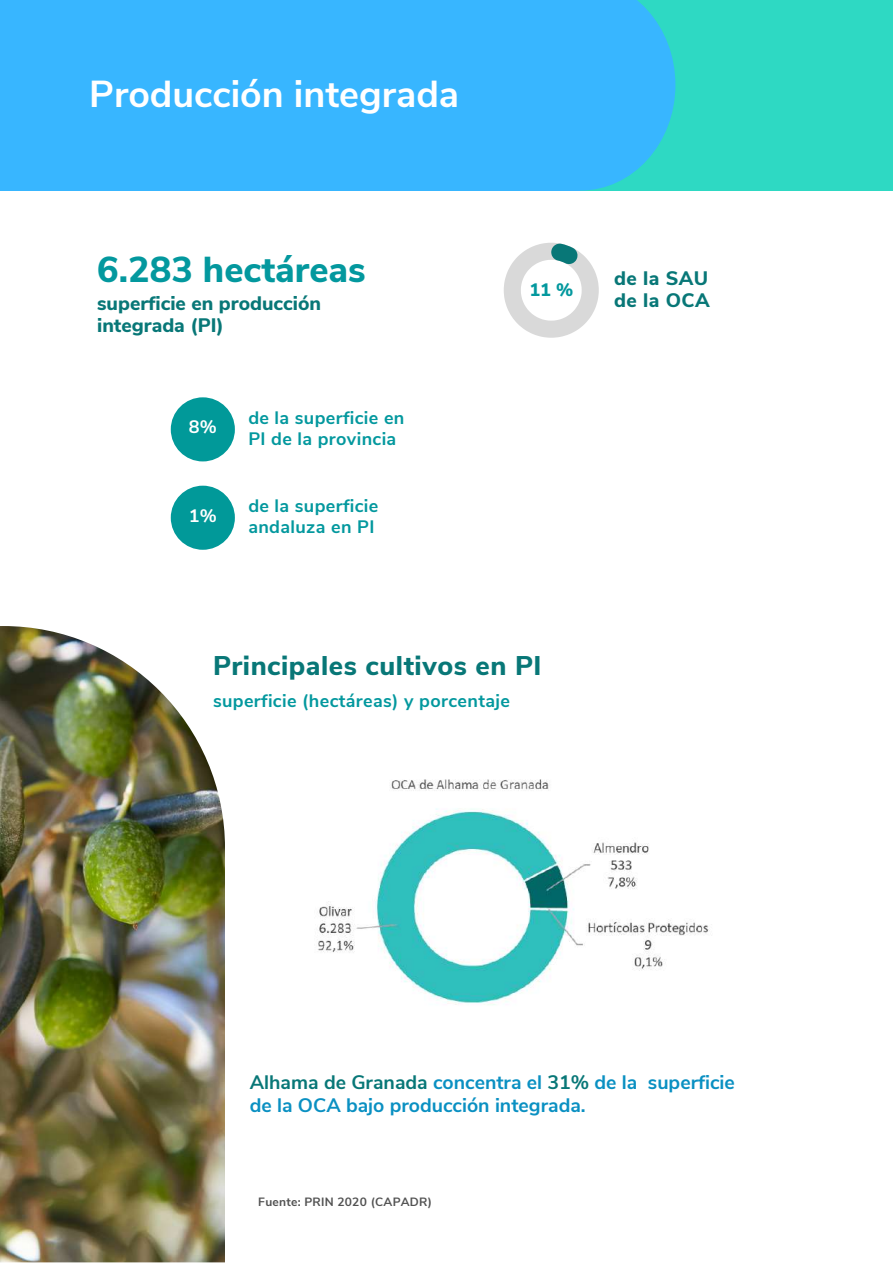
<style>
.page{position:relative;width:893px;height:1264px;background:#fff}
.page>*{position:absolute;margin:0;border:0;box-sizing:border-box;transform-origin:0 0}
.t1{font:700 37.5px "Nunito Sans";color:#fff}
.t2{font:800 36px "Nunito Sans";color:#03989e}
.t3{font:800 27px "Nunito Sans";letter-spacing:.02em;color:#087777}
.t4{font:700 19.5px/22.5px "Nunito Sans";color:#0a90c2}
.t5{font:800 19.5px/22.5px "Nunito Sans";color:#087777}
.t6{font:800 19.5px/22.5px "Nunito Sans";letter-spacing:.02em;color:#087777}
.t7{font:700 18px/21.3px "Nunito Sans";letter-spacing:.02em;color:#03989e}
.t8{font:700 18px "Nunito Sans";color:#fff}
.t9{font:800 18px "Nunito Sans";color:#03989e}
.t10{font:700 12px "Nunito Sans";letter-spacing:.02em;color:#525252}
.s1{color:#087777}
</style>
<div class="page">
<div style="left:580px;top:0;width:312px;height:191px;background:#2ed9c3"></div>
<div style="left:0;top:0;width:580px;height:191px;background:#38b6ff"></div>
<svg style="left:580px;top:0;width:95px;height:190px"></svg>
<svg style="left:504px;top:243px;width:94px;height:95px"></svg>
<img style="left:318px;top:779px;width:391px;height:226px">
<img style="left:0;top:626px;width:225px;height:636px">
<div style="left:171px;top:397px;width:64px;height:64px;background:#019999;border-radius:50%"></div>
<div style="left:171px;top:485px;width:64px;height:65px;background:#019999;border-radius:50%"></div>
<h1 class="t1" style="left:89px;top:69px;width:371px">Producción integrada</h1>
<h2 class="t2" style="left:97px;top:245px;width:270px">6.283 hectáreas</h2>
<p class="t5" style="left:97px;top:292px;width:225px">superficie en producción integrada (PI)</p>
<p class="t8" style="left:189px;top:415px;width:30px">8%</p>
<p class="t8" style="left:189px;top:503px;width:30px">1%</p>
<p class="t7" style="left:248px;top:407px;width:158px">de la superficie en<br>PI de la provincia</p>
<p class="t7" style="left:248px;top:495px;width:132px">de la superficie andaluza en PI</p>
<p class="t9" style="left:529px;top:278px;width:45px">11 %</p>
<p class="t6" style="left:614px;top:267px;width:97px">de la SAU de la OCA</p>
<h3 class="t3" style="left:213px;top:647px;width:330px">Principales cultivos en PI</h3>
<p class="t7" style="left:213px;top:691px;width:298px">superficie (hectáreas) y porcentaje</p>
<p class="t4" style="left:250px;top:1071px;width:486px"><span class="s1">Alhama de Granada</span> concentra el <span class="s1">31%</span> de la superficie de la OCA bajo producción integrada.</p>
<p class="t10" style="left:258px;top:1193px;width:175px">Fuente: PRIN 2020 (CAPADR)</p>
</div>
